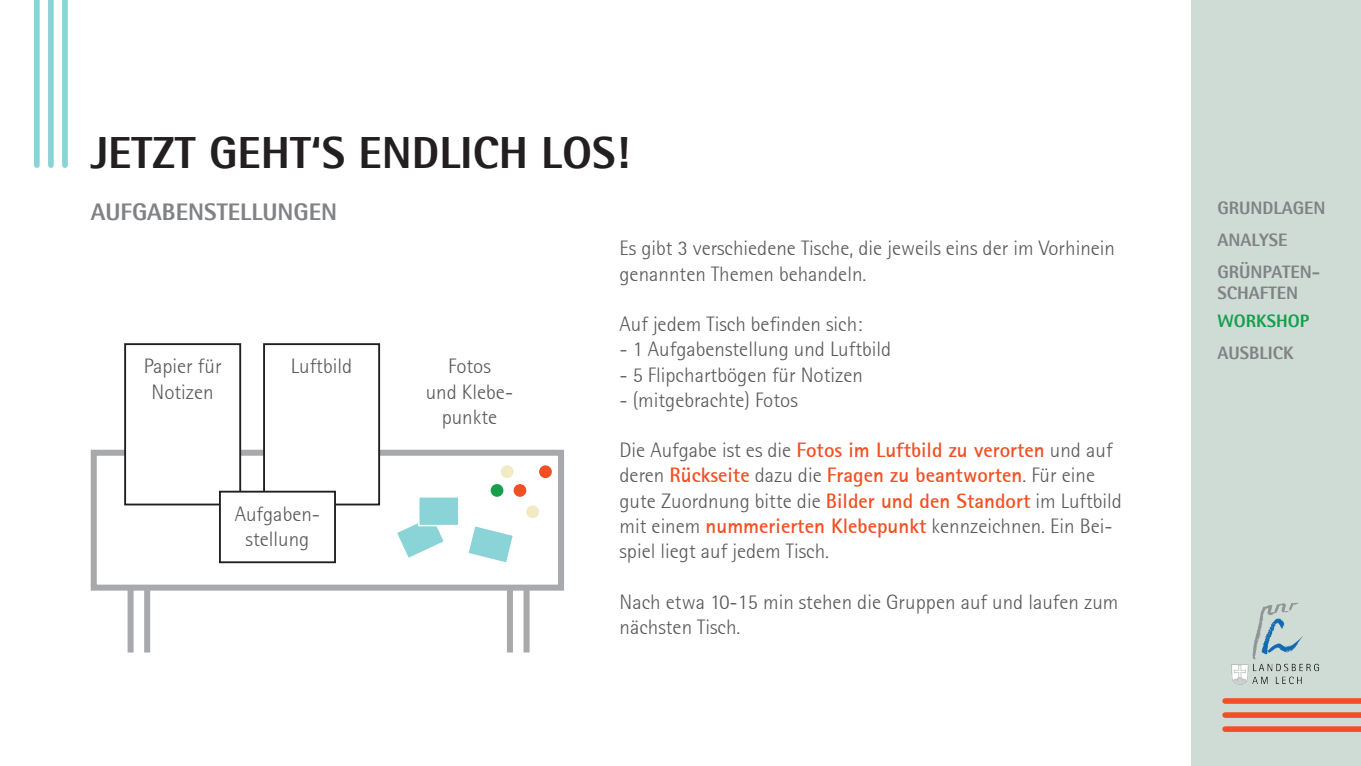
<style>
.page{position:relative;width:1361px;height:766px;background:#fff}
.page>*{position:absolute;margin:0;border:0;box-sizing:border-box;transform-origin:0 0}
.t1{font:800 45px "Agfa Rotis Semisans";color:#231f20}
.t2{font:800 24px "Agfa Rotis Semisans";color:#808285}
.t3{font:300 21px/25.2px "Rotis Semi Sans 45";color:#57585a}
.t4{font:700 21px/25.2px "Rotis Sans Serif 65";color:#f05024}
.t5{font:800 18px/21.6px "Agfa Rotis Semisans";color:#808285}
.t6{font:800 18px "Agfa Rotis Semisans";color:#169f4d}
.s1{font-family:"Rotis Semi Sans 45";font-weight:300;color:#57585a}
.s2{font-family:"Rotis Sans Serif 65";font-weight:700;color:#f05024}
</style>
<div class="page">
<div style="left:1192px;top:0;width:169px;height:765px;background:#cfdcd6"></div>
<div style="left:62px;top:0;width:6px;height:165px;background:#8ad3d6"></div>
<div style="left:48px;top:0;width:6px;height:165px;background:#8ad3d6"></div>
<div style="left:34px;top:0;width:6px;height:165px;background:#8ad3d6"></div>
<div style="left:1225px;top:698px;width:136px;height:5px;background:#f05024"></div>
<div style="left:1225px;top:712px;width:136px;height:5px;background:#f05024"></div>
<div style="left:1225px;top:726px;width:136px;height:5px;background:#f05024"></div>
<img style="left:1231px;top:602px;width:88px;height:83px">
<svg style="left:90px;top:446px;width:474px;height:147px"></svg>
<div style="left:128px;top:587px;width:6px;height:65px;background:#a8a9ad"></div>
<div style="left:507px;top:587px;width:6px;height:65px;background:#a8a9ad"></div>
<div style="left:144px;top:587px;width:6px;height:65px;background:#a8a9ad"></div>
<div style="left:523px;top:587px;width:6px;height:65px;background:#a8a9ad"></div>
<div style="left:125px;top:344px;width:115px;height:160px;background:#fff"></div>
<div style="left:124px;top:343px;width:117px;height:162px;border:2px solid #231f20"></div>
<div style="left:264px;top:344px;width:115px;height:160px;background:#fff"></div>
<div style="left:263px;top:343px;width:117px;height:162px;border:2px solid #231f20"></div>
<div style="left:220px;top:491px;width:115px;height:71px;background:#fff"></div>
<div style="left:219px;top:490px;width:117px;height:73px;border:2px solid #231f20"></div>
<svg style="left:394px;top:513px;width:52px;height:47px"></svg>
<div style="left:418px;top:496px;width:41px;height:30px;background:#8ad3d6;border:2px solid #fff"></div>
<svg style="left:466px;top:523px;width:49px;height:42px"></svg>
<div style="left:491px;top:484px;width:12px;height:12px;background:#169f4d;border-radius:50%"></div>
<div style="left:513px;top:484px;width:13px;height:12px;background:#f05024;border-radius:50%"></div>
<div style="left:526px;top:505px;width:13px;height:13px;background:#f1eac2;border-radius:50%"></div>
<div style="left:501px;top:465px;width:12px;height:13px;background:#f1eac2;border-radius:50%"></div>
<div style="left:539px;top:465px;width:13px;height:13px;background:#f05024;border-radius:50%"></div>
<h1 class="t1" style="left:91px;top:124px;width:540px">JETZT GEHT‘S ENDLICH LOS!</h1>
<p class="t2" style="left:91px;top:196px;width:248px">AUFGABENSTELLUNGEN</p>
<p class="t3" style="left:144px;top:353px;width:79px;text-align:center">Papier für<br>Notizen</p>
<p class="t3" style="left:291px;top:353px;width:63px">Luftbild</p>
<p class="t3" style="left:235px;top:501px;width:87px;text-align:center">Aufgaben&shy;stellung</p>
<p class="t3" style="left:426px;top:353px;width:89px;text-align:center">Fotos<br>und Klebe&shy;punkte</p>
<p class="t3" style="left:619px;top:236px;width:497px">Es gibt 3 verschiedene Tische, die jeweils eins der im Vorhinein genannten Themen behandeln.</p>
<p class="t3" style="left:619px;top:311px;width:244px">Auf jedem Tisch befinden sich:</p>
<p class="t3" style="left:619px;top:336px;width:273px">- 1 Aufgabenstellung und Luftbild</p>
<p class="t3" style="left:619px;top:362px;width:245px">- 5 Flipchartbögen für Notizen</p>
<p class="t3" style="left:619px;top:387px;width:180px">- (mitgebrachte) Fotos</p>
<p class="t4" style="left:619px;top:437px;width:494px"><span class="s1">Die Aufgabe ist es die</span> Fotos im Luftbild zu verorten <span class="s1">und auf deren</span> Rückseite <span class="s1">dazu die</span> Fragen zu beantworten<span class="s1">. Für eine</span></p>
<p class="t3" style="left:619px;top:488px;width:504px">gute Zuordnung bitte die <span class="s2">Bilder und den Standort</span> im Luftbild mit einem <span class="s2">nummerierten Klebepunkt</span> kennzeichnen. Ein Bei&shy;spiel liegt auf jedem Tisch.</p>
<p class="t3" style="left:619px;top:588px;width:500px">Nach etwa 10-15 min stehen die Gruppen auf und laufen zum nächsten Tisch.</p>
<p class="t5" style="left:1217px;top:197px;width:110px">GRUNDLAGEN</p>
<p class="t5" style="left:1217px;top:229px;width:72px">ANALYSE</p>
<p class="t5" style="left:1217px;top:260px;width:104px">GRÜNPATEN-<br>SCHAFTEN</p>
<p class="t6" style="left:1217px;top:310px;width:93px">WORKSHOP</p>
<p class="t5" style="left:1217px;top:341px;width:78px">AUSBLICK</p>
</div>
